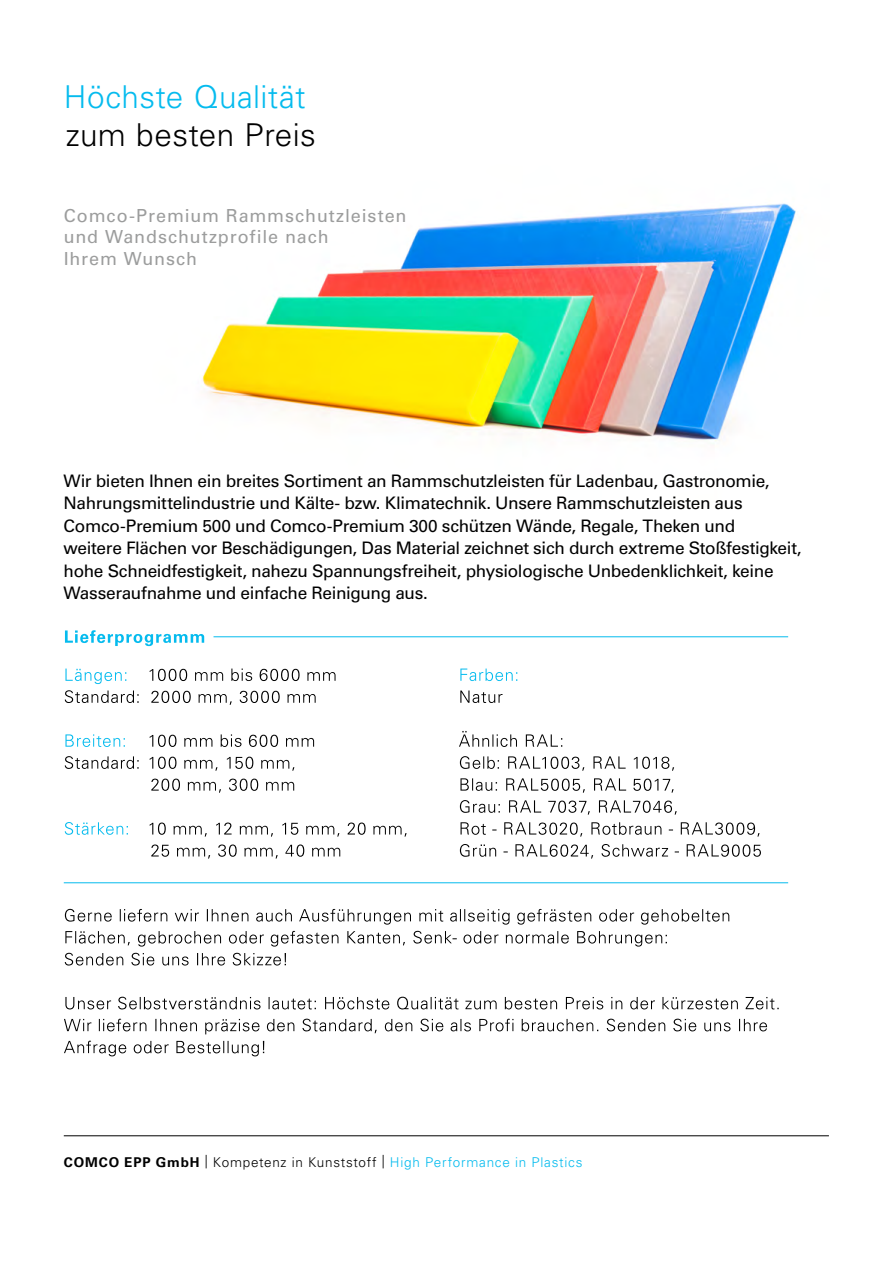
<style>
.page{position:relative;width:893px;height:1263px;background:#fff}
.page>*{position:absolute;margin:0;border:0;box-sizing:border-box;transform-origin:0 0}
.t1{font:300 31.5px "Univers LT Std";letter-spacing:.01em;color:#05bbee}
.t2{font:300 31.5px "Univers LT Std";letter-spacing:.01em;color:#000}
.t3{font:18px/21.6px "Univers LT Std";letter-spacing:.05em;color:#9c9d9d}
.t4{font:17.25px/22.5px "Univers LT Std";letter-spacing:-.02em;color:#000}
.t5{font:300 13.5px "Univers LT Std";letter-spacing:.055em;color:#05bbee}
.s1{font-weight:700;color:#000}
.s2{color:#000}
</style>
<div class="page">
<hr style="left:64px;top:1135px;width:765px;height:1px;background:#000">
<img style="left:202px;top:203px;width:594px;height:238px">
<hr style="left:214px;top:636px;width:574px;height:1px;background:#05bbee">
<hr style="left:64px;top:882px;width:724px;height:1px;background:#05bbee">
<svg style="left:151px;top:844px;width:189px;height:14px"></svg>
<svg style="left:150px;top:822px;width:257px;height:15px"></svg>
<svg style="left:65px;top:822px;width:63px;height:13px"></svg>
<svg style="left:151px;top:779px;width:143px;height:14px"></svg>
<svg style="left:65px;top:756px;width:229px;height:15px"></svg>
<svg style="left:150px;top:734px;width:164px;height:13px"></svg>
<svg style="left:65px;top:734px;width:60px;height:13px"></svg>
<svg style="left:65px;top:690px;width:251px;height:15px"></svg>
<svg style="left:150px;top:668px;width:186px;height:13px"></svg>
<svg style="left:65px;top:668px;width:61px;height:16px"></svg>
<svg style="left:64px;top:1041px;width:200px;height:15px"></svg>
<svg style="left:64px;top:1019px;width:703px;height:15px"></svg>
<svg style="left:65px;top:997px;width:714px;height:12px"></svg>
<svg style="left:65px;top:953px;width:221px;height:12px"></svg>
<svg style="left:65px;top:931px;width:602px;height:15px"></svg>
<svg style="left:65px;top:909px;width:664px;height:16px"></svg>
<svg style="left:460px;top:844px;width:301px;height:14px"></svg>
<svg style="left:461px;top:822px;width:299px;height:15px"></svg>
<svg style="left:460px;top:800px;width:217px;height:15px"></svg>
<svg style="left:460px;top:778px;width:214px;height:15px"></svg>
<svg style="left:460px;top:756px;width:214px;height:15px"></svg>
<svg style="left:459px;top:731px;width:103px;height:16px"></svg>
<svg style="left:460px;top:690px;width:42px;height:13px"></svg>
<svg style="left:460px;top:668px;width:57px;height:13px"></svg>
<svg style="left:65px;top:630px;width:139px;height:16px"></svg>
<h1 class="t1" style="left:64px;top:78px;width:243px">Höchste Qualität</h1>
<h1 class="t2" style="left:66px;top:116px;width:251px">zum besten Preis</h1>
<p class="t3" style="left:64px;top:205px;width:344px">Comco-Premium Rammschutzleisten und Wandschutzprofile nach<br>Ihrem Wunsch</p>
<p class="t4" style="left:64px;top:469px;width:740px">Wir bieten Ihnen ein breites Sortiment an Rammschutzleisten für Ladenbau, Gastronomie, Nahrungsmittelindustrie und Kälte- bzw. Klimatechnik. Unsere Rammschutzleisten aus Comco-Premium 500 und Comco-Premium 300 schützen Wände, Regale, Theken und<br>weitere Flächen vor Beschädigungen, Das Material zeichnet sich durch extreme Stoßfestigkeit, hohe Schneidfestigkeit, nahezu Spannungsfreiheit, physiologische Unbedenklichkeit, keine Wasseraufnahme und einfache Reinigung aus.</p>
<p class="t5" style="left:64px;top:1153px;width:520px"><span class="s1">COMCO EPP GmbH</span> <span class="s2">| Kompetenz in Kunststoff |</span> High Performance in Plastics</p>
</div>
